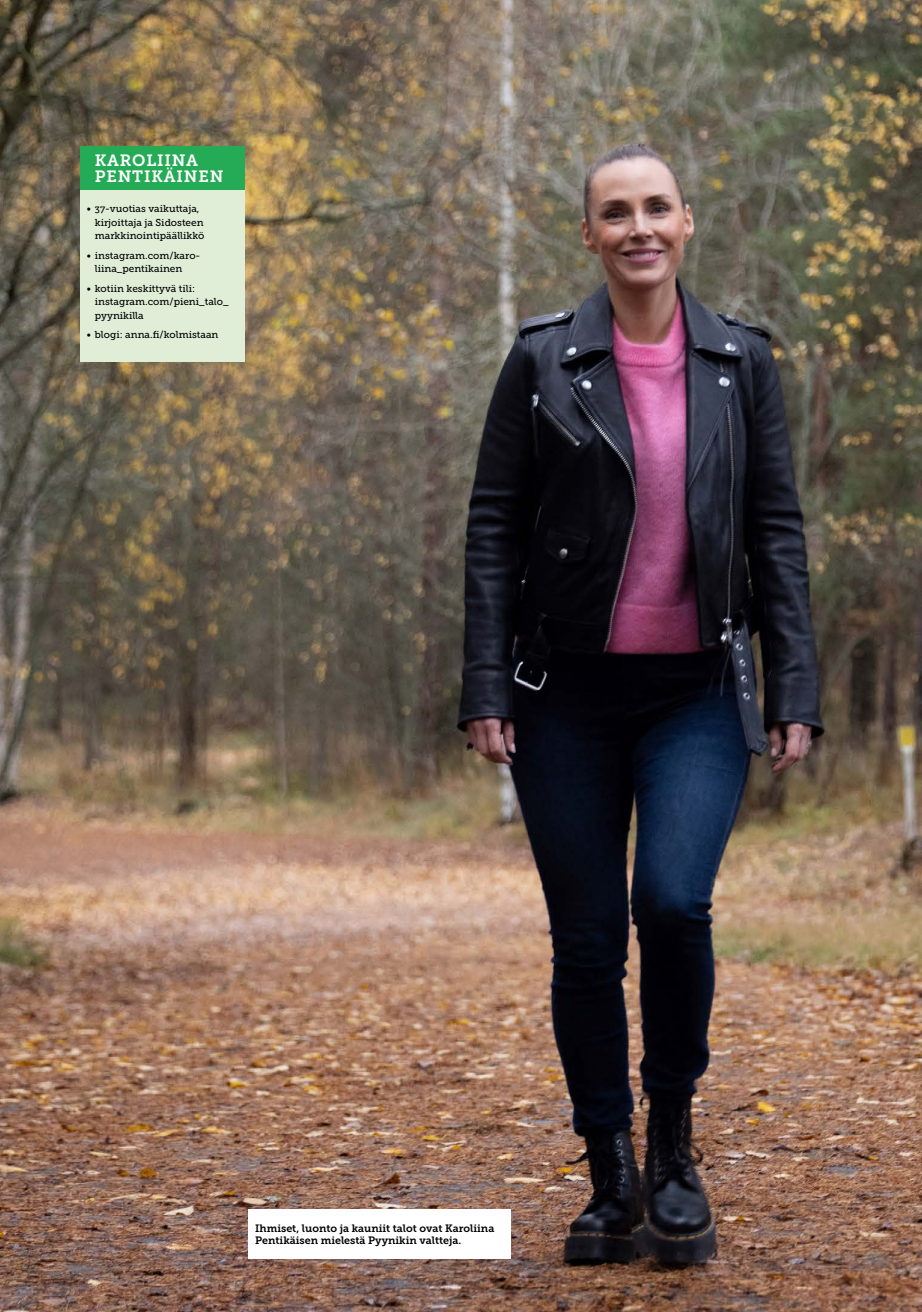
<style>
.page{position:relative;width:922px;height:1312px;background:#fff}
.page>*{position:absolute;margin:0;border:0;box-sizing:border-box;transform-origin:0 0}
.t1{font:16.25px/16.2px "Museo Slab 700";letter-spacing:.05em;color:#fff}
.t2{font:10.62px/11.9px "Museo Slab 700";color:#000}
.t3{font:10px/13.8px "Museo Slab 500";color:#000}
</style>
<div class="page">
<img style="left:0;top:0;width:921px;height:1311px">
<div style="left:248px;top:1209px;width:262px;height:49px;background:#fff"></div>
<div style="left:81px;top:157px;width:163px;height:205px;background:#e0eed8"></div>
<div style="left:81px;top:146px;width:163px;height:44px;background:#25ab55"></div>
<h1 class="t1" style="left:95px;top:152px;width:130px">KAROLIINA<br>PENTIKÄINEN</h1>
<p class="t3" style="left:95px;top:202px;width:111px;text-indent:-8px">• 37-vuotias vaikuttaja, kirjoittaja ja Sidosteen markkinointipäällikkö</p>
<p class="t3" style="left:95px;top:248px;width:107px;text-indent:-8px">• instagram.com/karo&shy;liina_pentikainen</p>
<p class="t3" style="left:95px;top:281px;width:135px;text-indent:-8px">• kotiin keskittyvä tili: instagram.com/pieni_talo_ pyynikilla</p>
<p class="t3" style="left:87px;top:328px;width:133px">• blogi: anna.fi/kolmistaan</p>
<p class="t2" style="left:255px;top:1222px;width:240px">Ihmiset, luonto ja kauniit talot ovat Karoliina<br>Pentikäisen mielestä Pyynikin valtteja.</p>
</div>
